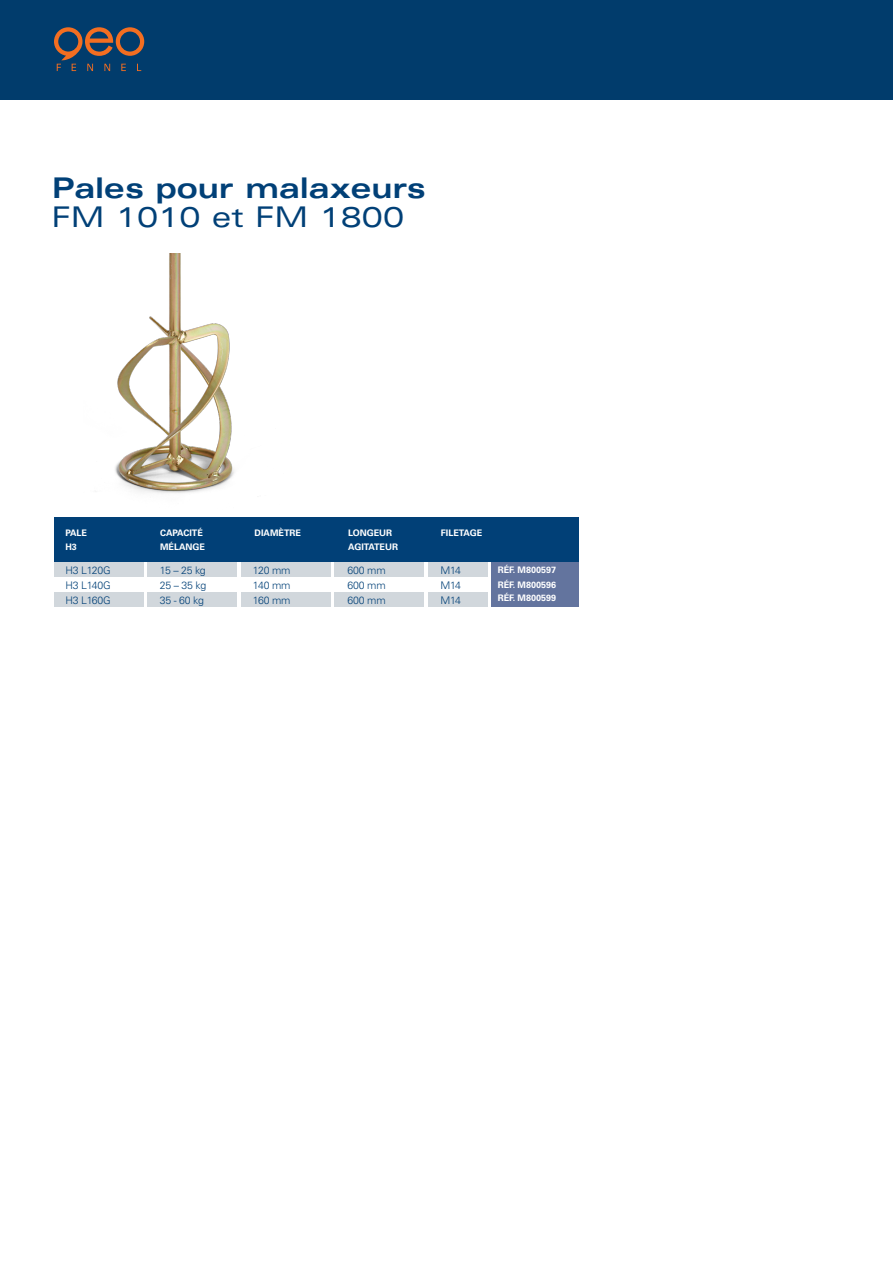
<style>
.page{position:relative;width:893px;height:1263px;background:#fff}
.page>*{position:absolute;margin:0;border:0;box-sizing:border-box;transform-origin:0 0}
.PRODUKT_2_Titel{font:700 expanded 28.5px "Univers LT Std";color:#014077}
.PRODUKT_2_Titel-2{font:expanded 28.5px "Univers LT Std";color:#014077}
.Text_in_seitlichen_K{font:300 10.5px "Univers LT Std";letter-spacing:-.02em;color:#014077}
.KASTEN_Head_blau{font:700 9px "Univers LT Std";color:#fff}
</style>
<div class="page">
<div style="left:0;top:0;width:893px;height:100px;background:#013c6c"></div>
<svg style="left:54px;top:27px;width:90px;height:44px"></svg>
<img style="left:115px;top:254px;width:119px;height:239px">
<div style="left:148px;top:562px;width:89px;height:15px;background:#d1d7dc"></div>
<div style="left:335px;top:562px;width:89px;height:15px;background:#d1d7dc"></div>
<div style="left:54px;top:562px;width:89px;height:15px;background:#d1d7dc"></div>
<div style="left:241px;top:562px;width:89px;height:15px;background:#d1d7dc"></div>
<div style="left:428px;top:562px;width:60px;height:15px;background:#d1d7dc"></div>
<div style="left:148px;top:592px;width:89px;height:15px;background:#d1d7dc"></div>
<div style="left:335px;top:592px;width:89px;height:15px;background:#d1d7dc"></div>
<div style="left:54px;top:592px;width:89px;height:15px;background:#d1d7dc"></div>
<div style="left:241px;top:592px;width:89px;height:15px;background:#d1d7dc"></div>
<div style="left:428px;top:592px;width:60px;height:15px;background:#d1d7dc"></div>
<div style="left:54px;top:517px;width:524px;height:45px;background:#014077"></div>
<div style="left:491px;top:562px;width:87px;height:45px;background:#63749e"></div>
<p class="PRODUKT_2_Titel" style="left:52px;top:172px;width:376px">Pales pour malaxeurs</p>
<p class="PRODUKT_2_Titel-2" style="left:52px;top:200px;width:354px">FM 1010 et FM 1800</p>
<p class="KASTEN_Head_blau" style="left:160px;top:527px;width:44px">CAPACITÉ</p>
<p class="KASTEN_Head_blau" style="left:160px;top:542px;width:46px">MÉLANGE</p>
<p class="KASTEN_Head_blau" style="left:255px;top:527px;width:48px">DIAMÈTRE</p>
<p class="KASTEN_Head_blau" style="left:348px;top:527px;width:46px">LONGEUR</p>
<p class="KASTEN_Head_blau" style="left:348px;top:542px;width:51px">AGITATEUR</p>
<p class="KASTEN_Head_blau" style="left:441px;top:527px;width:43px">FILETAGE</p>
<p class="KASTEN_Head_blau" style="left:65px;top:527px;width:23px">PALE</p>
<p class="KASTEN_Head_blau" style="left:65px;top:542px;width:13px">H3</p>
<p class="Text_in_seitlichen_K" style="left:65px;top:564px;width:47px">H3 L120G</p>
<p class="Text_in_seitlichen_K" style="left:160px;top:564px;width:47px">15 – 25 kg</p>
<p class="Text_in_seitlichen_K" style="left:253px;top:564px;width:39px">120 mm</p>
<p class="Text_in_seitlichen_K" style="left:347px;top:564px;width:40px">600 mm</p>
<p class="Text_in_seitlichen_K" style="left:440px;top:564px;width:22px">M14</p>
<p class="Text_in_seitlichen_K" style="left:65px;top:579px;width:47px">H3 L140G</p>
<p class="Text_in_seitlichen_K" style="left:160px;top:579px;width:48px">25 – 35 kg</p>
<p class="Text_in_seitlichen_K" style="left:253px;top:579px;width:39px">140 mm</p>
<p class="Text_in_seitlichen_K" style="left:347px;top:579px;width:40px">600 mm</p>
<p class="Text_in_seitlichen_K" style="left:440px;top:579px;width:22px">M14</p>
<p class="Text_in_seitlichen_K" style="left:65px;top:594px;width:47px">H3 L160G</p>
<p class="Text_in_seitlichen_K" style="left:160px;top:594px;width:46px">35 - 60 kg</p>
<p class="Text_in_seitlichen_K" style="left:253px;top:594px;width:39px">160 mm</p>
<p class="Text_in_seitlichen_K" style="left:347px;top:594px;width:40px">600 mm</p>
<p class="Text_in_seitlichen_K" style="left:440px;top:594px;width:22px">M14</p>
<p class="KASTEN_Head_blau" style="left:498px;top:564px;width:60px">RÉF. M800597</p>
<p class="KASTEN_Head_blau" style="left:498px;top:579px;width:60px">RÉF. M800596</p>
<p class="KASTEN_Head_blau" style="left:498px;top:593px;width:60px">RÉF. M800599</p>
</div>
